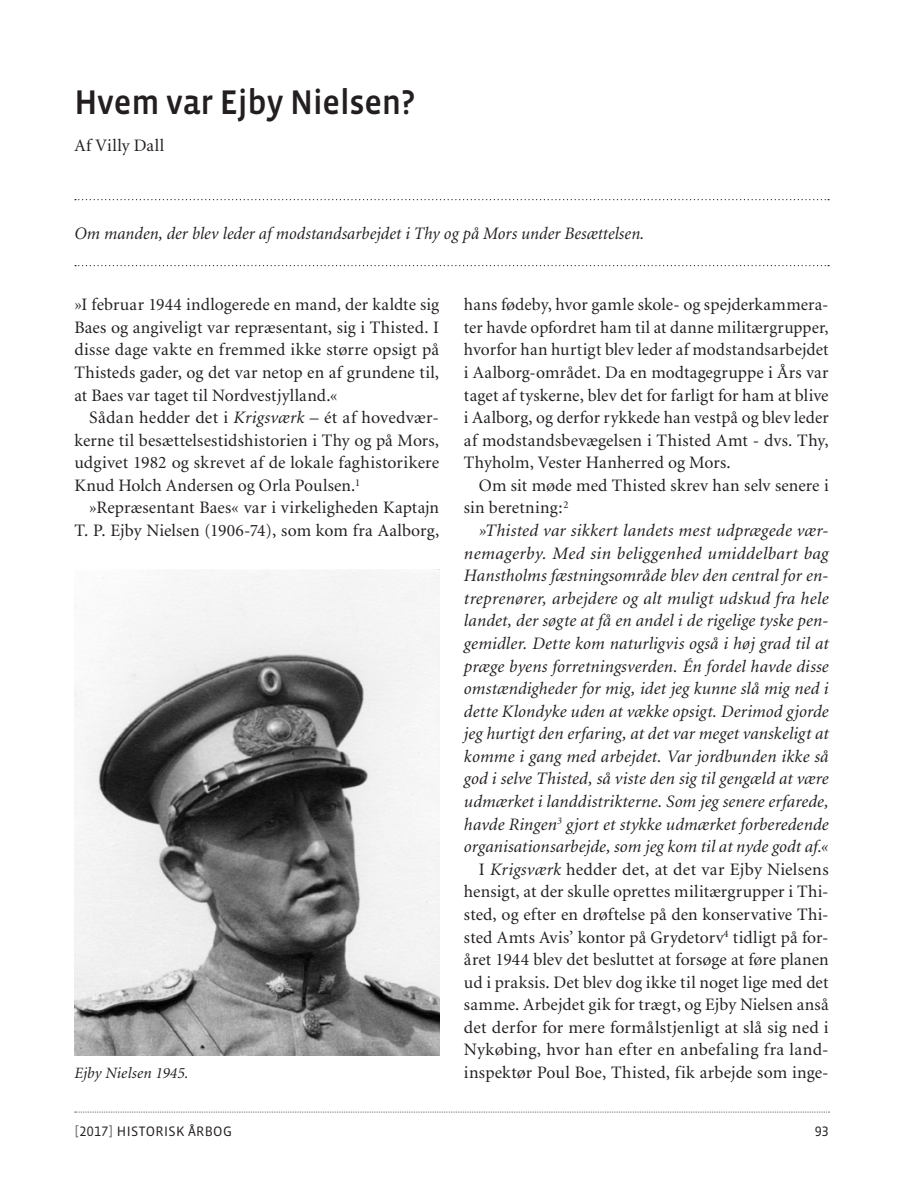
<style>
.page{position:relative;width:918px;height:1191px;background:#fff}
.page>*{position:absolute;margin:0;border:0;box-sizing:border-box;transform-origin:0 0}
.Overskrift{font:500 35px "Vista Sans OT";letter-spacing:-.005em;color:#231f20;scale:.95 1}
.Brødtekst_m__indryk{font:17.5px/22.6px "Minion";letter-spacing:.01em;color:#231f20;text-align:justify}
.Brødtekst_m__indryk-2{font:italic 17.5px/22.6px "Minion";letter-spacing:.01em;color:#231f20;text-align:justify}
.Brødtekst_u__indryk{font:17.5px/22.6px "Minion";letter-spacing:.01em;color:#231f20;text-align:justify}
.Manchet_2013{font:italic 17.5px "Minion";letter-spacing:.005em;color:#231f20}
.Brødtekst_u__indryk-2{font:17.5px "Minion";letter-spacing:.03em;color:#231f20}
.Billedtekst{font:italic 15.75px "Minion";letter-spacing:.01em;color:#231f20}
.t1{font:14px "Vista Sans OT";letter-spacing:.025em;color:#231f20}
.s1{font-style:italic}
.s2{color:#6c6d70}
</style>
<div class="page">
<svg style="left:75px;top:265px;width:754px;height:1px"></svg>
<svg style="left:75px;top:199px;width:754px;height:1px"></svg>
<img style="left:74px;top:569px;width:365px;height:486px">
<svg style="left:75px;top:1111px;width:754px;height:1px"></svg>
<p class="Overskrift" style="left:74px;top:84px;width:360px">Hvem var Ejby Nielsen?</p>
<p class="Brødtekst_u__indryk-2" style="left:74px;top:137px;width:91px">Af Villy Dall</p>
<p class="Manchet_2013" style="left:74px;top:224px;width:571px">Om manden, der blev leder af modstandsarbejdet i Thy og på Mors under Besættelsen.</p>
<p class="Brødtekst_u__indryk" style="left:74px;top:294px;width:366px">»I februar 1944 indlogerede en mand, der kaldte sig Baes og angiveligt var repræsentant, sig i Thisted. I disse dage vakte en fremmed ikke større opsigt på Thisteds gader, og det var netop en af grundene til, at Baes var taget til Nordvestjylland.«</p>
<p class="Brødtekst_m__indryk" style="left:74px;top:407px;width:366px;text-indent:15px">Sådan hedder det i <span class="s1">Krigsværk</span> – ét af hovedvær&shy;kerne til besættelsestidshistorien i Thy og på Mors, udgivet 1982 og skrevet af de lokale faghistorikere Knud Holch Andersen og Orla Poulsen.<sup>1</sup></p>
<p class="Brødtekst_m__indryk" style="left:74px;top:497px;width:366px;text-align:right">»Repræsentant Baes« var i virkeligheden Kaptajn<br>T. P. Ejby Nielsen (1906-74), som kom fra Aalborg,</p>
<p class="Brødtekst_m__indryk" style="left:464px;top:294px;width:366px">hans fødeby, hvor gamle skole- og spejderkammera&shy;ter havde opfordret ham til at danne militærgrupper, hvorfor han hurtigt blev leder af modstandsarbejdet i Aalborg-området. Da en modtagegruppe i Års var taget af tyskerne, blev det for farligt for ham at blive i Aalborg, og derfor rykkede han vestpå og blev leder af modstandsbevægelsen i Thisted Amt - dvs. Thy, Thyholm, Vester Hanherred og Mors.</p>
<p class="Brødtekst_m__indryk" style="left:464px;top:474px;width:366px;text-indent:15px">Om sit møde med Thisted skrev han selv senere i sin beretning:<sup>2</sup></p>
<p class="Brødtekst_m__indryk-2" style="left:464px;top:520px;width:366px;text-indent:15px">»Thisted var sikkert landets mest udprægede vær&shy;nemagerby. Med sin beliggenhed umiddelbart bag Hanstholms fæstningsområde blev den central for en&shy;treprenører, arbejdere og alt muligt udskud fra hele landet, der søgte at få en andel i de rigelige tyske pen&shy;gemidler. Dette kom naturligvis også i høj grad til at præge byens forretningsverden. Én fordel havde disse omstændigheder for mig, idet jeg kunne slå mig ned i dette Klondyke uden at vække opsigt. Derimod gjorde jeg hurtigt den erfaring, at det var meget vanskeligt at komme i gang med arbejdet. Var jordbunden ikke så god i selve Thisted, så viste den sig til gengæld at være udmærket i landdistrikterne. Som jeg senere erfarede, havde Ringen<sup>3</sup> gjort et stykke udmærket forberedende organisationsarbejde, som jeg kom til at nyde godt af.«</p>
<p class="Brødtekst_m__indryk" style="left:464px;top:858px;width:366px;text-indent:15px">I <span class="s1">Krigsværk</span> hedder det, at det var Ejby Nielsens hensigt, at der skulle oprettes militærgrupper i Thi&shy;sted, og efter en drøftelse på den konservative Thi&shy;sted Amts Avis’ kontor på Grydetorv<sup>4</sup> tidligt på for&shy;året 1944 blev det besluttet at forsøge at føre planen ud i praksis. Det blev dog ikke til noget lige med det samme. Arbejdet gik for trægt, og Ejby Nielsen anså det derfor for mere formålstjenligt at slå sig ned i Nykøbing, hvor han efter en anbefaling fra land-</p>
<p class="Billedtekst" style="left:74px;top:1065px;width:116px">Ejby Nielsen 1945.</p>
<p class="Brødtekst_m__indryk" style="left:464px;top:1061px;width:366px">inspektør Poul Boe, Thisted, fik arbejde som inge-</p>
<p class="t1" style="left:74px;top:1124px;width:159px"><span class="s2">[</span>2017<span class="s2">]</span> HISTORISK ÅRBOG</p>
<p class="t1" style="left:814px;top:1124px;width:15px">93</p>
</div>
